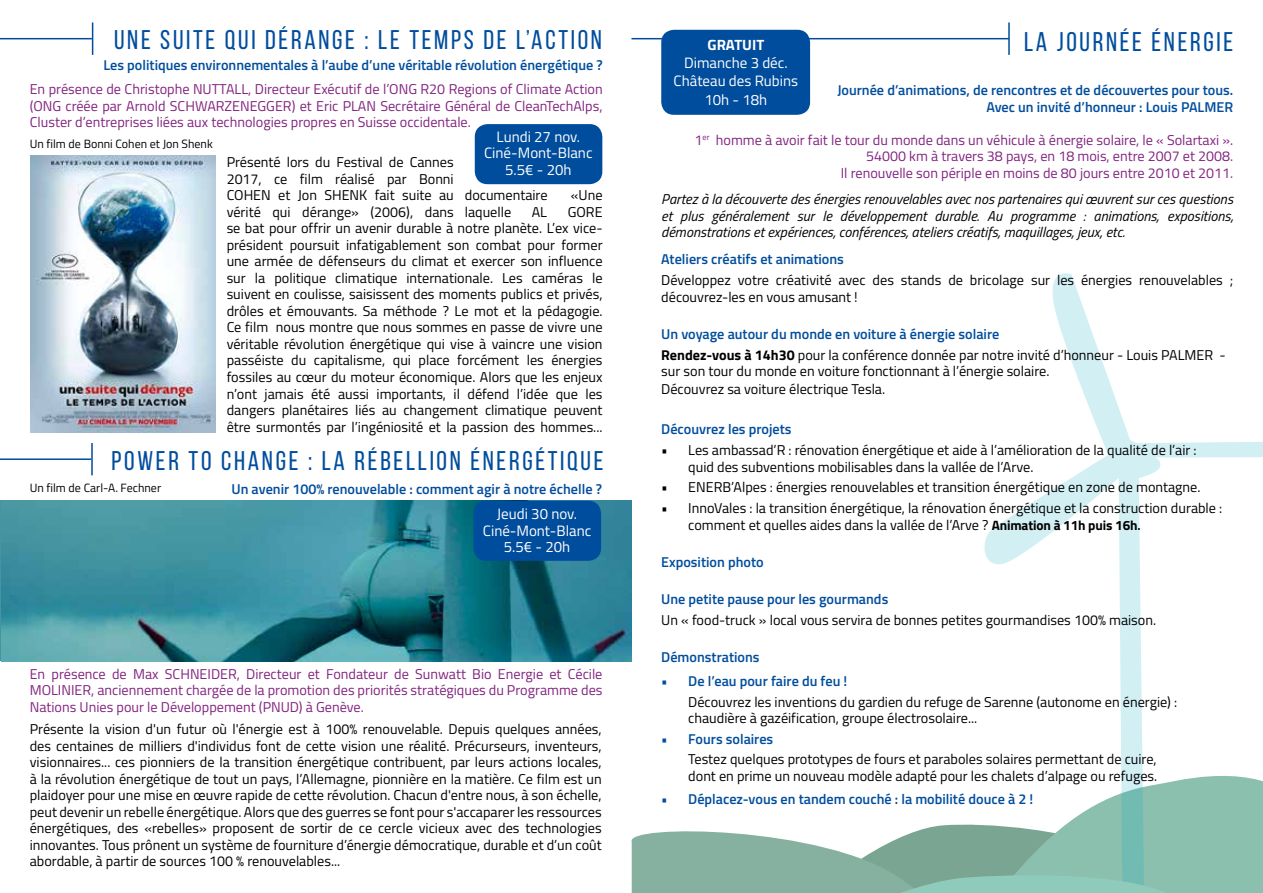
<style>
.page{position:relative;width:1263px;height:893px;background:#fff}
.page>*{position:absolute;margin:0;border:0;box-sizing:border-box;transform-origin:0 0}
.t1{font:27px "Bebas Neue";letter-spacing:.1em;color:#004d9d}
.t2{font:15px/16.5px "Titillium";color:#fff;text-align:center}
.t3{font:700 15px "Titillium";color:#fff}
.t4{font:14.25px/16.5px "Titillium";color:#000}
.t5{font:14.25px/16.5px "Titillium";color:#82237f;text-align:justify}
.t6{font:600 14.25px/16.5px "Titillium";color:#004d9d;text-align:right}
.t7{font:italic 14.25px/16.5px "Titillium";color:#000;text-align:justify}
.t8{font:12px "Titillium";color:#000}
.s1{font-weight:600;color:#004d9d}
.s2{font-weight:700}
.s3{font-weight:700;font-size:13.5px}
.s4{font-weight:600;font-size:13.5px}
</style>
<div class="page">
<img style="left:31px;top:156px;width:185px;height:276px">
<hr style="left:0;top:38px;width:92px;height:1px;background:#004d9d">
<hr style="left:92px;top:22px;width:1px;height:33px;background:#004d9d">
<hr style="left:0;top:458px;width:91px;height:2px;background:#004d9d">
<hr style="left:91px;top:443px;width:2px;height:32px;background:#004d9d">
<div style="left:475px;top:124px;width:127px;height:60px;background:#004d9d;border-radius:13px"></div>
<hr style="left:0;top:501px;width:4px;height:160px;background:#4693a1">
<img style="left:1px;top:501px;width:630px;height:160px">
<div style="left:661px;top:30px;width:149px;height:85px;background:#004d9d;border-radius:13px"></div>
<div style="left:473px;top:501px;width:128px;height:60px;background:#004d9d;border-radius:13px"></div>
<hr style="left:631px;top:38px;width:378px;height:1px;background:#004d9d">
<hr style="left:1008px;top:22px;width:2px;height:33px;background:#004d9d">
<svg style="left:984px;top:273px;width:279px;height:549px"></svg>
<svg style="left:631px;top:822px;width:632px;height:71px;background:#95bfb0"></svg>
<h1 class="t1" style="left:114px;top:25px;width:489px">UNE SUITE QUI DÉRANGE : LE TEMPS DE L’ACTION</h1>
<p class="t6" style="left:103px;top:56px;width:501px">Les politiques environnementales à l’aube d’une véritable révolution énergétique ?</p>
<p class="t5" style="left:30px;top:80px;width:574px">En présence de Christophe NUTTALL, Directeur Exécutif de l’ONG R20 Regions of Climate Action (ONG créée par Arnold SCHWARZENEGGER) et Eric PLAN Secrétaire Général de CleanTechAlps, Cluster d’entreprises liées aux technologies propres en Suisse occidentale.</p>
<p class="t4" style="left:227px;top:154px;width:322px">Présenté lors du Festival de Cannes<br>2017, ce film réalisé par Bonni<br>COHEN et Jon SHENK fait suite au documentaire</p>
<p class="t2" style="left:484px;top:127px;width:110px">Lundi 27 nov.<br>Ciné-Mont-Blanc<br>5.5€ - 20h</p>
<p class="t8" style="left:30px;top:135px;width:185px">Un film de Bonni Cohen et Jon Shenk</p>
<p class="t4" style="left:571px;top:187px;width:33px">«Une</p>
<p class="t4" style="left:227px;top:203px;width:286px">vérité qui dérange» (2006), dans laquelle</p>
<p class="t4" style="left:532px;top:203px;width:17px">AL</p>
<p class="t4" style="left:227px;top:203px;width:377px;text-align:justify;text-indent:341px">GORE se bat pour offrir un avenir durable à notre planète. L’ex vice&shy;président poursuit infatigablement son combat pour former une armée de défenseurs du climat et exercer son influence sur la politique climatique internationale. Les caméras le suivent en coulisse, saisissent des moments publics et privés, drôles et émouvants. Sa méthode ? Le mot et la pédagogie.<br>Ce film nous montre que nous sommes en passe de vivre une véritable révolution énergétique qui vise à vaincre une vision passéiste du capitalisme, qui place forcément les énergies fossiles au cœur du moteur économique. Alors que les enjeux n’ont jamais été aussi importants, il défend l’idée que les dangers planétaires liés au changement climatique peuvent être surmontés par l’ingéniosité et la passion des hommes...</p>
<h1 class="t1" style="left:111px;top:446px;width:493px">POWER TO CHANGE : LA RÉBELLION ÉNERGÉTIQUE</h1>
<p class="t6" style="left:232px;top:480px;width:372px">Un avenir 100% renouvelable : comment agir à notre échelle ?</p>
<p class="t8" style="left:30px;top:479px;width:133px">Un film de Carl-A. Fechner</p>
<p class="t2" style="left:483px;top:505px;width:110px">Jeudi 30 nov.<br>Ciné-Mont-Blanc<br>5.5€ - 20h</p>
<p class="t5" style="left:30px;top:665px;width:574px">En présence de Max SCHNEIDER, Directeur et Fondateur de Sunwatt Bio Energie et Cécile MOLINIER, anciennement chargée de la promotion des priorités stratégiques du Programme des Nations Unies pour le Développement (PNUD) à Genève.</p>
<p class="t4" style="left:30px;top:720px;width:573px;text-align:justify">Présente la vision d'un futur où l'énergie est à 100% renouvelable. Depuis quelques années, des centaines de milliers d'individus font de cette vision une réalité. Précurseurs, inventeurs, visionnaires... ces pionniers de la transition énergétique contribuent, par leurs actions locales, à la révolution énergétique de tout un pays, l’Allemagne, pionnière en la matière. Ce film est un plaidoyer pour une mise en œuvre rapide de cette révolution. Chacun d'entre nous, à son échelle, peut devenir un rebelle énergétique. Alors que des guerres se font pour s'accaparer les ressources énergétiques, des «rebelles» proposent de sortir de ce cercle vicieux avec des technologies innovantes. Tous prônent un système de fourniture d’énergie démocratique, durable et d’un coût abordable, à partir de sources 100 % renouvelables...</p>
<h1 class="t1" style="left:1024px;top:27px;width:211px">LA JOURNÉE ÉNERGIE</h1>
<p class="t3" style="left:707px;top:34px;width:58px">GRATUIT</p>
<p class="t2" style="left:674px;top:53px;width:126px;line-height:17.7px">Dimanche 3 déc.<br>Château des Rubins</p>
<p class="t2" style="left:704px;top:91px;width:64px">10h - 18h</p>
<p class="t6" style="left:837px;top:81px;width:397px">Journée d’animations, de rencontres et de découvertes pour tous.<br>Avec un invité d’honneur : Louis PALMER</p>
<p class="t5" style="left:694px;top:131px;width:540px;text-align:right">1<sup>er</sup> homme à avoir fait le tour du monde dans un véhicule à énergie solaire, le « Solartaxi ».<br>54000 km à travers 38 pays, en 18 mois, entre 2007 et 2008.<br>Il renouvelle son périple en moins de 80 jours entre 2010 et 2011.</p>
<p class="t7" style="left:661px;top:191px;width:573px">Partez à la découverte des énergies renouvelables avec nos partenaires qui œuvrent sur ces questions et plus généralement sur le développement durable. Au programme : animations, expositions, démonstrations et expériences, conférences, ateliers créatifs, maquillages, jeux, etc.</p>
<p class="t6" style="left:661px;top:251px;width:184px">Ateliers créatifs et animations</p>
<p class="t4" style="left:661px;top:271px;width:573px">Développez votre créativité avec des stands de bricolage sur les énergies renouvelables ; découvrez-les en vous amusant !</p>
<p class="t4" style="left:661px;top:323px;width:566px;line-height:20.7px"><span class="s1">Un voyage autour du monde en voiture à énergie solaire<br></span><span class="s2">Rendez-vous à 14h30</span> pour la conférence donnée par notre invité d’honneur - Louis PALMER -</p>
<p class="t4" style="left:661px;top:362px;width:390px;line-height:17.7px">sur son tour du monde en voiture fonctionnant à l’énergie solaire.<br>Découvrez sa voiture électrique Tesla.</p>
<p class="t6" style="left:661px;top:420px;width:132px">Découvrez les projets</p>
<p class="t4" style="left:688px;top:441px;width:510px;text-indent:-27px">• Les ambassad’R : rénovation énergétique et aide à l’amélioration de la qualité de l’air : quid des subventions mobilisables dans la vallée de l’Arve.</p>
<p class="t4" style="left:661px;top:478px;width:541px">• ENERB’Alpes : énergies renouvelables et transition énergétique en zone de montagne.</p>
<p class="t4" style="left:688px;top:499px;width:536px;text-indent:-27px">• InnoVales : la transition énergétique, la rénovation énergétique et la construction durable : comment et quelles aides dans la vallée de l’Arve ? <span class="s3">Animation à 11h puis 16h</span><span class="s4">.</span></p>
<p class="t6" style="left:661px;top:553px;width:104px">Exposition photo</p>
<p class="t6" style="left:661px;top:590px;width:229px">Une petite pause pour les gourmands</p>
<p class="t4" style="left:661px;top:611px;width:496px">Un « food-truck » local vous servira de bonnes petites gourmandises 100% maison.</p>
<p class="t6" style="left:661px;top:648px;width:100px">Démonstrations</p>
<p class="t6" style="left:661px;top:672px;width:188px">• De l’eau pour faire du feu !</p>
<p class="t4" style="left:688px;top:693px;width:490px">Découvrez les inventions du gardien du refuge de Sarenne (autonome en énergie) : chaudière à gazéification, groupe électrosolaire...</p>
<p class="t6" style="left:661px;top:730px;width:114px">• Fours solaires</p>
<p class="t4" style="left:688px;top:749px;width:470px;line-height:17.7px">Testez quelques prototypes de fours et paraboles solaires permettant de cuire, dont en prime un nouveau modèle adapté pour les chalets d’alpage ou refuges.</p>
<p class="t6" style="left:661px;top:790px;width:373px">• Déplacez-vous en tandem couché : la mobilité douce à 2 !</p>
</div>
